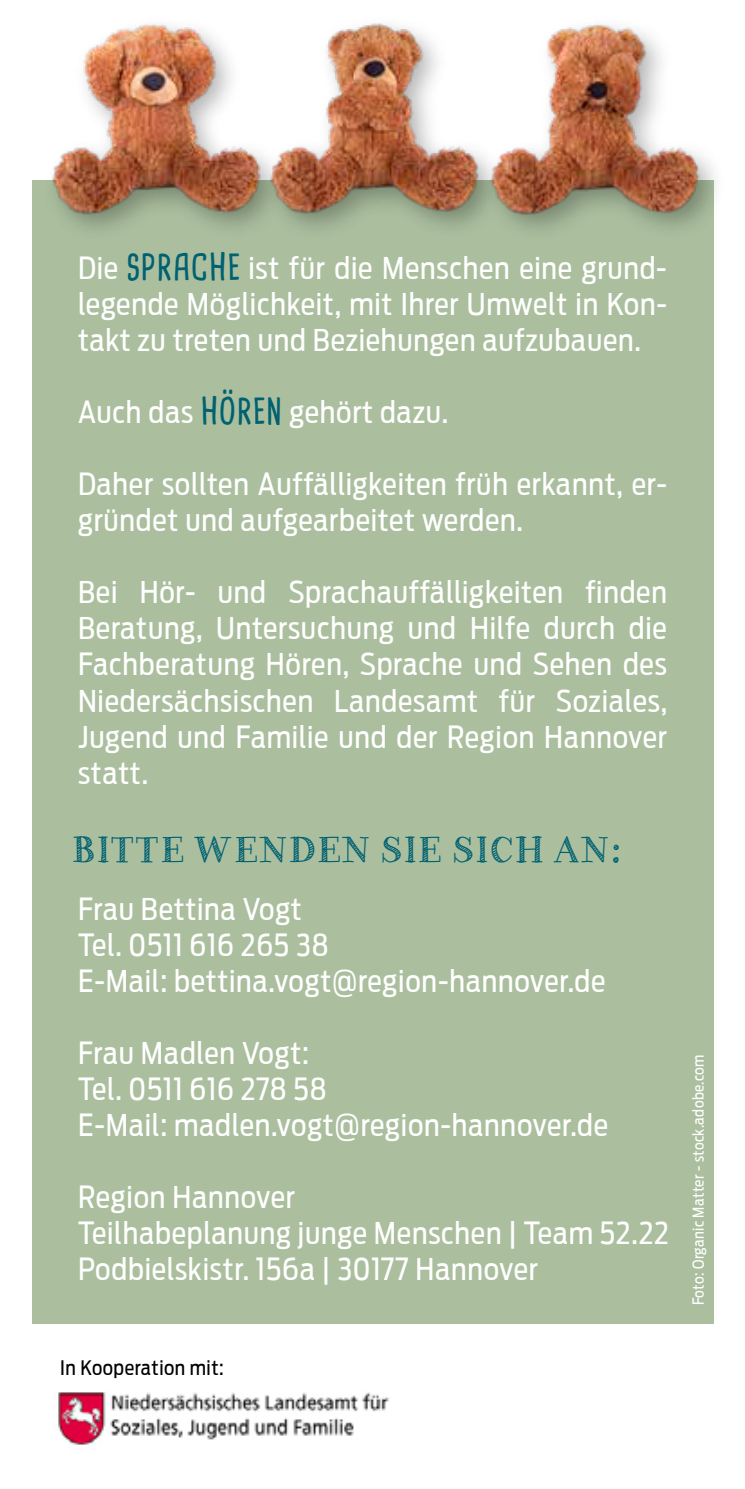
<style>
.page{position:relative;width:745px;height:1489px;background:#fff}
.page>*{position:absolute;margin:0;border:0;box-sizing:border-box;transform-origin:0 0}
.t1{font:37.5px "Handy George";letter-spacing:-.05em;color:#006171}
.t2{font:700 35px "Cardenio Modern";color:#006171}
.t3{font:30px/36px "Antenna Cond";letter-spacing:.025em;color:#fff}
.t4{font:20px "Antenna Cond";letter-spacing:.025em;color:#000}
.t5{font:15px "Antenna Cond";letter-spacing:.025em;color:#fff}
</style>
<div class="page">
<div style="left:32px;top:180px;width:680px;height:1143px;background:#abbf9f"></div>
<div style="left:42px;top:14px;width:684px;height:229px;background:#000;opacity:.3"></div>
<img style="left:46px;top:14px;width:660px;height:203px">
<img style="left:58px;top:1392px;width:332px;height:53px">
<p class="t2" style="left:126px;top:244px;width:116px">SPRACHE</p>
<p class="t3" style="left:78px;top:250px;width:590px;text-align:justify;text-indent:170px">ist für die Menschen eine grund&shy;legende Möglichkeit, mit Ihrer Umwelt in Kon&shy;takt zu treten und Beziehungen aufzubauen.</p>
<p class="t3" style="left:78px;top:250px;width:42px">Die</p>
<p class="t2" style="left:200px;top:387px;width:83px">HÖREN</p>
<p class="t3" style="left:78px;top:394px;width:117px">Auch das</p>
<p class="t3" style="left:289px;top:394px;width:160px">gehört dazu.</p>
<p class="t3" style="left:78px;top:466px;width:590px">Daher sollten Auffälligkeiten früh erkannt, er&shy;gründet und aufgearbeitet werden.</p>
<p class="t3" style="left:78px;top:574px;width:590px;text-align:justify">Bei Hör- und Sprachauffälligkeiten finden Beratung, Untersuchung und Hilfe durch die Fachberatung Hören, Sprache und Sehen des Niedersächsischen Landesamt für Soziales, Jugend und Familie und der Region Hannover statt.</p>
<p class="t1" style="left:71px;top:828px;width:553px">BITTE WENDEN SIE SICH AN:</p>
<p class="t3" style="left:78px;top:890px;width:528px">Frau Bettina Vogt<br>Tel. 0511 616 265 38<br>E-Mail: bettina.vogt@region-hannover.de</p>
<p class="t3" style="left:78px;top:1034px;width:531px">Frau Madlen Vogt:<br>Tel. 0511 616 278 58<br>E-Mail: madlen.vogt@region-hannover.de</p>
<p class="t3" style="left:78px;top:1178px;width:592px">Region Hannover<br>Teilhabeplanung junge Menschen | Team 52.22<br>Podbielskistr. 156a | 30177 Hannover</p>
<p class="t4" style="left:60px;top:1355px;width:165px">In Kooperation mit:</p>
<p class="t5" style="left:689px;top:1305px;width:252px;rotate:-90deg">Foto: Organic Matter - stock.adobe.com</p>
</div>
